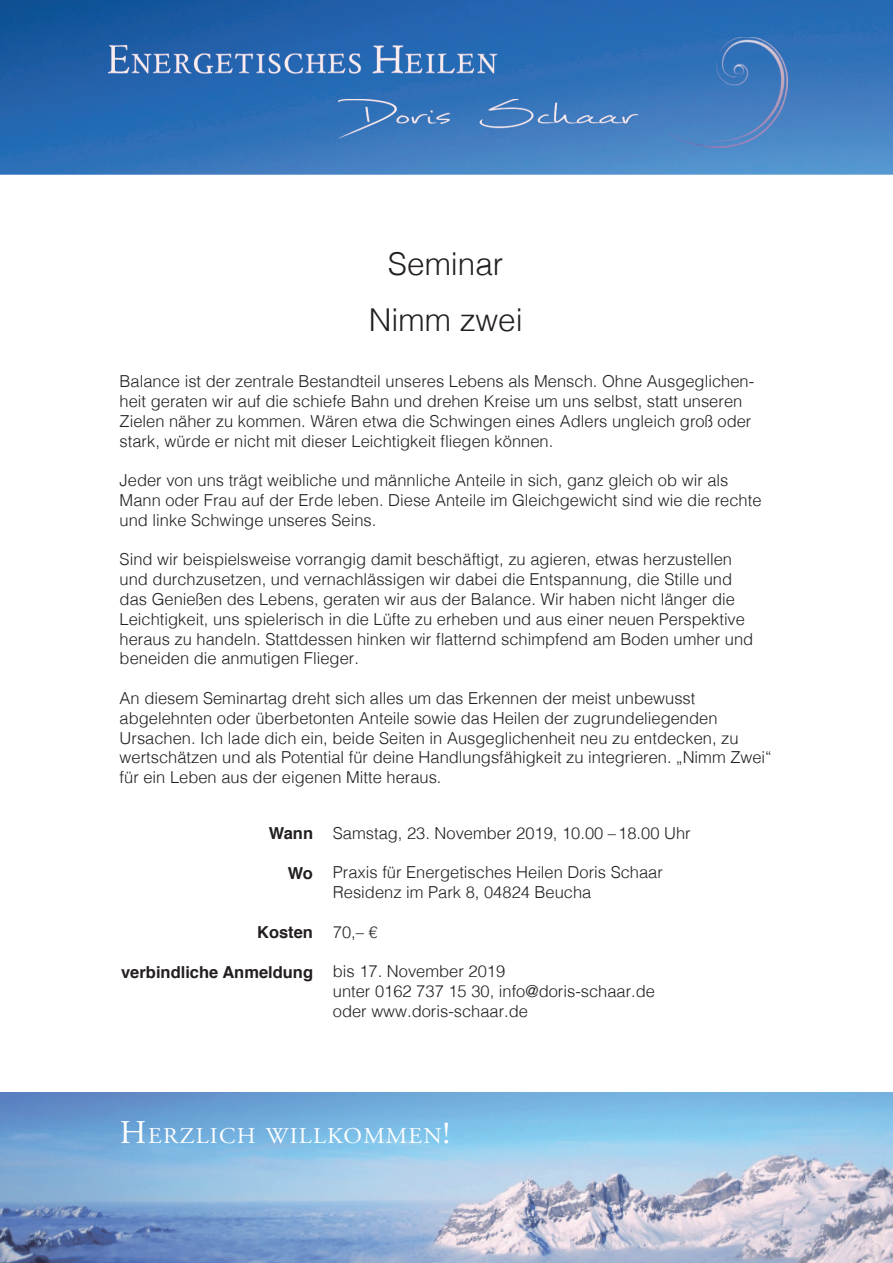
<style>
.page{position:relative;width:893px;height:1263px;background:#fff}
.page>*{position:absolute;margin:0;border:0;box-sizing:border-box;transform-origin:0 0}
.t1{font:300 31.5px/55.8px "Helvetica";color:#231f20;text-align:center}
.t2{font:22.5px "Adobe Garamond Pro";letter-spacing:.055em;color:#fff;scale:1.04 1}
.t3{font:300 16.5px/19.8px "Helvetica";color:#231f20}
.t4{font:700 16.5px "Helvetica";color:#231f20}
.s1{font-size:33px}
.s2{font-size:31.5px}
</style>
<div class="page">
<img style="left:0;top:1093px;width:893px;height:170px">
<img style="left:0;top:0;width:893px;height:175px">
<img style="left:108px;top:42px;width:410px;height:47px">
<img style="left:665px;top:37px;width:122px;height:110px">
<img style="left:306px;top:99px;width:332px;height:39px">
<h1 class="t1" style="left:369px;top:234px;width:155px">Seminar<br>Nimm zwei</h1>
<p class="t3" style="left:120px;top:370px;width:636px">Balance ist der zentrale Bestandteil unseres Lebens als Mensch. Ohne Ausgeglichen&shy;heit geraten wir auf die schiefe Bahn und drehen Kreise um uns selbst, statt unseren Zielen näher zu kommen. Wären etwa die Schwingen eines Adlers ungleich groß oder stark, würde er nicht mit dieser Leichtigkeit fliegen können.</p>
<p class="t3" style="left:120px;top:469px;width:643px">Jeder von uns trägt weibliche und männliche Anteile in sich, ganz gleich ob wir als<br>Mann oder Frau auf der Erde leben. Diese Anteile im Gleichgewicht sind wie die rechte und linke Schwinge unseres Seins.</p>
<p class="t3" style="left:120px;top:548px;width:635px">Sind wir beispielsweise vorrangig damit beschäftigt, zu agieren, etwas herzustellen und durchzusetzen, und vernachlässigen wir dabei die Entspannung, die Stille und das Genießen des Lebens, geraten wir aus der Balance. Wir haben nicht länger die Leichtigkeit, uns spielerisch in die Lüfte zu erheben und aus einer neuen Perspektive heraus zu handeln. Stattdessen hinken wir flatternd schimpfend am Boden umher und beneiden die anmutigen Flieger.</p>
<p class="t3" style="left:120px;top:687px;width:653px">An diesem Seminartag dreht sich alles um das Erkennen der meist unbewusst abgelehnten oder überbetonten Anteile sowie das Heilen der zugrundeliegenden Ursachen. Ich lade dich ein, beide Seiten in Ausgeglichenheit neu zu entdecken, zu wertschätzen und als Potential für deine Handlungsfähigkeit zu integrieren. „Nimm Zwei“ für ein Leben aus der eigenen Mitte heraus.</p>
<p class="t4" style="left:269px;top:820px;width:46px">Wann</p>
<p class="t4" style="left:288px;top:859px;width:27px">Wo</p>
<p class="t4" style="left:257px;top:919px;width:57px">Kosten</p>
<p class="t4" style="left:121px;top:958px;width:193px">verbindliche Anmeldung</p>
<p class="t3" style="left:333px;top:822px;width:359px">Samstag, 23. November 2019, 10.00 – 18.00 Uhr</p>
<p class="t3" style="left:333px;top:861px;width:332px">Praxis für Energetisches Heilen Doris Schaar<br>Residenz im Park 8, 04824 Beucha</p>
<p class="t3" style="left:333px;top:921px;width:46px">70,– €</p>
<p class="t3" style="left:333px;top:960px;width:324px">bis 17. November 2019<br>unter 0162 737 15 30, info@doris-schaar.de oder www.doris-schaar.de</p>
<h2 class="t2" style="left:120px;top:1123px;width:319px"><span class="s1">H</span>ERZLICH WILLKOMMEN<span class="s2">!</span></h2>
</div>
